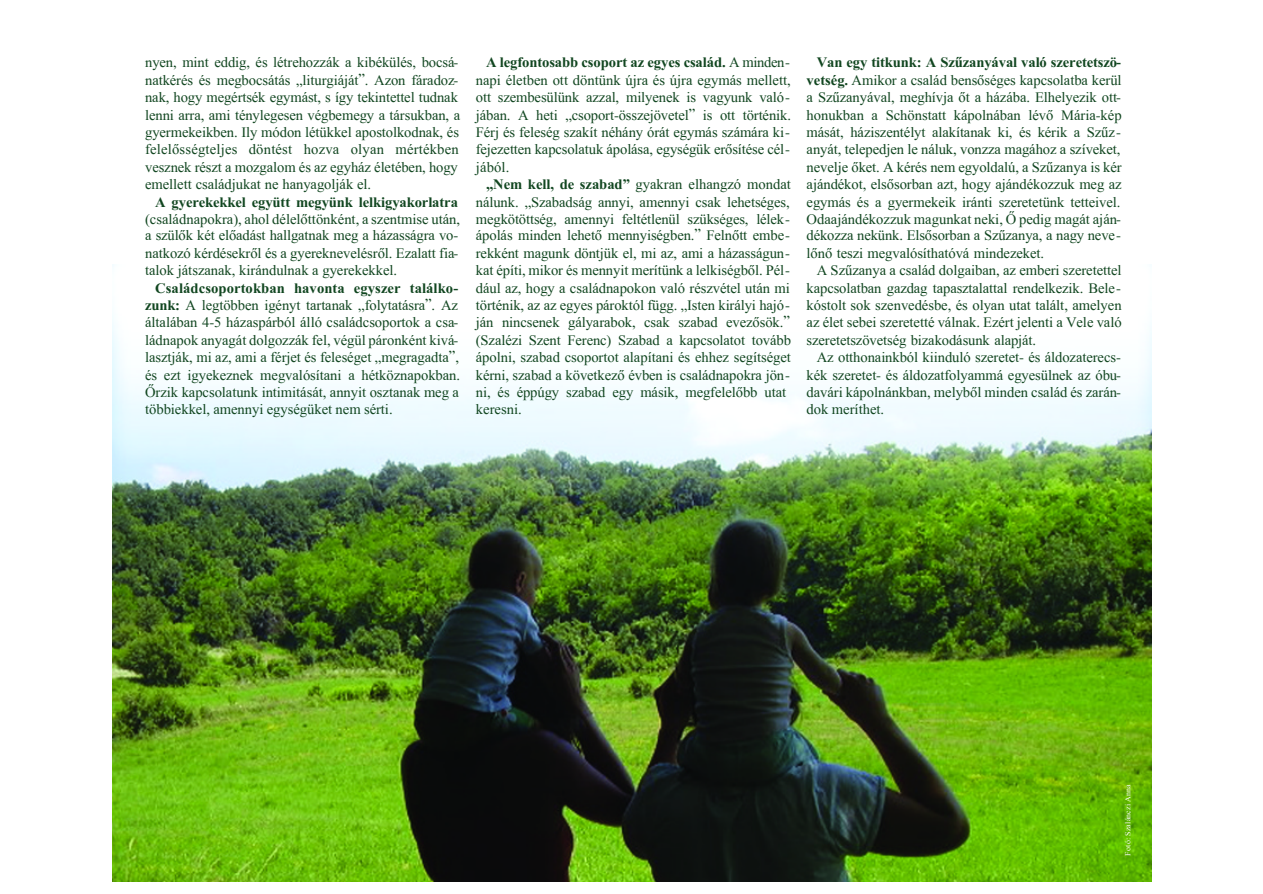
<style>
.page{position:relative;width:1263px;height:894px;background:#fff}
.page>*{position:absolute;margin:0;border:0;box-sizing:border-box;transform-origin:0 0}
.t1{font:14.7px/17.4px "Times New Roman HU";letter-spacing:-.005em;color:#114620}
.t2{font:700 14.7px "Times New Roman HU";letter-spacing:-.01em;color:#114620}
.t3{font:7.8px "Times New Roman HU";letter-spacing:.035em;color:#fff}
.s1{font-weight:700}
</style>
<div class="page">
<img style="left:112px;top:264px;width:1040px;height:618px">
<p class="t1" style="left:145px;top:54px;width:317px">nyen, mint eddig, és létrehozzák a kibékülés, bocsá&shy;natkérés és megbocsátás „liturgiáját”. Azon fáradoz&shy;nak, hogy megértsék egymást, s így tekintettel tudnak lenni arra, ami ténylegesen végbemegy a társukban, a gyermekeikben. Ily módon létükkel apostolkodnak, és felelõsségteljes döntést hozva olyan mértékben vesznek részt a mozgalom és az egyház életében, hogy emellett családjukat ne hanyagolják el.</p>
<p class="t2" style="left:155px;top:194px;width:304px">A gyerekekkel együtt megyünk lelkigyakorlatra</p>
<p class="t1" style="left:145px;top:210px;width:317px">(családnapokra), ahol délelõttönként, a szentmise után, a szülõk két elõadást hallgatnak meg a házasságra vo&shy;natkozó kérdésekrõl és a gyereknevelésrõl. Ezalatt fia&shy;talok játszanak, kirándulnak a gyerekekkel.</p>
<p class="t1" style="left:145px;top:280px;width:317px;text-indent:10px"><span class="s1">Családcsoportokban havonta egyszer találko&shy;zunk:</span> A legtöbben igényt tartanak „folytatásra”. Az általában 4-5 házaspárból álló családcsoportok a csa&shy;ládnapok anyagát dolgozzák fel, végül páronként kivá&shy;lasztják, mi az, ami a férjet és feleséget „megragadta”, és ezt igyekeznek megvalósítani a hétköznapokban.<br>Õrzik kapcsolatunk intimitását, annyit osztanak meg a többiekkel, amennyi egységüket nem sérti.</p>
<p class="t1" style="left:476px;top:54px;width:317px;text-align:justify;text-indent:10px"><span class="s1">A legfontosabb csoport az egyes család.</span> A minden&shy;napi életben ott döntünk újra és újra egymás mellett, ott szembesülünk azzal, milyenek is vagyunk való&shy;jában. A heti „csoport-összejövetel” is ott történik.<br>Férj és feleség szakít néhány órát egymás számára ki&shy;fejezetten kapcsolatuk ápolása, egységük erõsítése cél&shy;jából.</p>
<p class="t1" style="left:476px;top:175px;width:317px;text-indent:10px"><span class="s1">„Nem kell, de szabad”</span> gyakran elhangzó mondat nálunk. „Szabadság annyi, amennyi csak lehetséges, megkötöttség, amennyi feltétlenül szükséges, lélek&shy;ápolás minden lehetõ mennyiségben.” Felnõtt embe&shy;rekként magunk döntjük el, mi az, ami a házasságun&shy;kat építi, mikor és mennyit merítünk a lelkiségbõl. Pél&shy;dául az, hogy a családnapokon való részvétel után mi történik, az az egyes pároktól függ. „Isten királyi hajó&shy;ján nincsenek gályarabok, csak szabad evezõsök.” (Szalézi Szent Ferenc) Szabad a kapcsolatot tovább ápolni, szabad csoportot alapítani és ehhez segítséget kérni, szabad a következõ évben is családnapokra jön&shy;ni, és éppúgy szabad egy másik, megfelelõbb utat keresni.</p>
<p class="t1" style="left:807px;top:54px;width:317px;text-align:justify;text-indent:10px"><span class="s1">Van egy titkunk: A Szûzanyával való szeretetszö&shy;vetség.</span> Amikor a család bensõséges kapcsolatba kerül a Szûzanyával, meghívja õt a házába. Elhelyezik ott&shy;honukban a Schönstatt kápolnában lévõ Mária-kép mását, háziszentélyt alakítanak ki, és kérik a Szûz&shy;anyát, telepedjen le náluk, vonzza magához a szíveket, nevelje õket. A kérés nem egyoldalú, a Szûzanya is kér ajándékot, elsõsorban azt, hogy ajándékozzuk meg az egymás és a gyermekeik iránti szeretetünk tetteivel.<br>Odaajándékozzuk magunkat neki, Õ pedig magát aján&shy;dékozza nekünk. Elsõsorban a Szûzanya, a nagy neve&shy;lõnõ teszi megvalósíthatóvá mindezeket.</p>
<p class="t1" style="left:807px;top:262px;width:317px;text-align:justify;text-indent:10px">A Szûzanya a család dolgaiban, az emberi szeretettel kapcsolatban gazdag tapasztalattal rendelkezik. Bele&shy;kóstolt sok szenvedésbe, és olyan utat talált, amelyen az élet sebei szeretetté válnak. Ezért jelenti a Vele való szeretetszövetség bizakodásunk alapját.</p>
<p class="t1" style="left:807px;top:348px;width:316px;text-align:justify;text-indent:10px">Az otthonainkból kiinduló szeretet- és áldozaterecs&shy;kék szeretet- és áldozatfolyammá egyesülnek az óbu&shy;davári kápolnánkban, melybõl minden család és zarán&shy;dok meríthet.</p>
<p class="t3" style="left:1124px;top:856px;width:73px;rotate:-90deg">Fotó: Szalánczi Anna</p>
</div>
